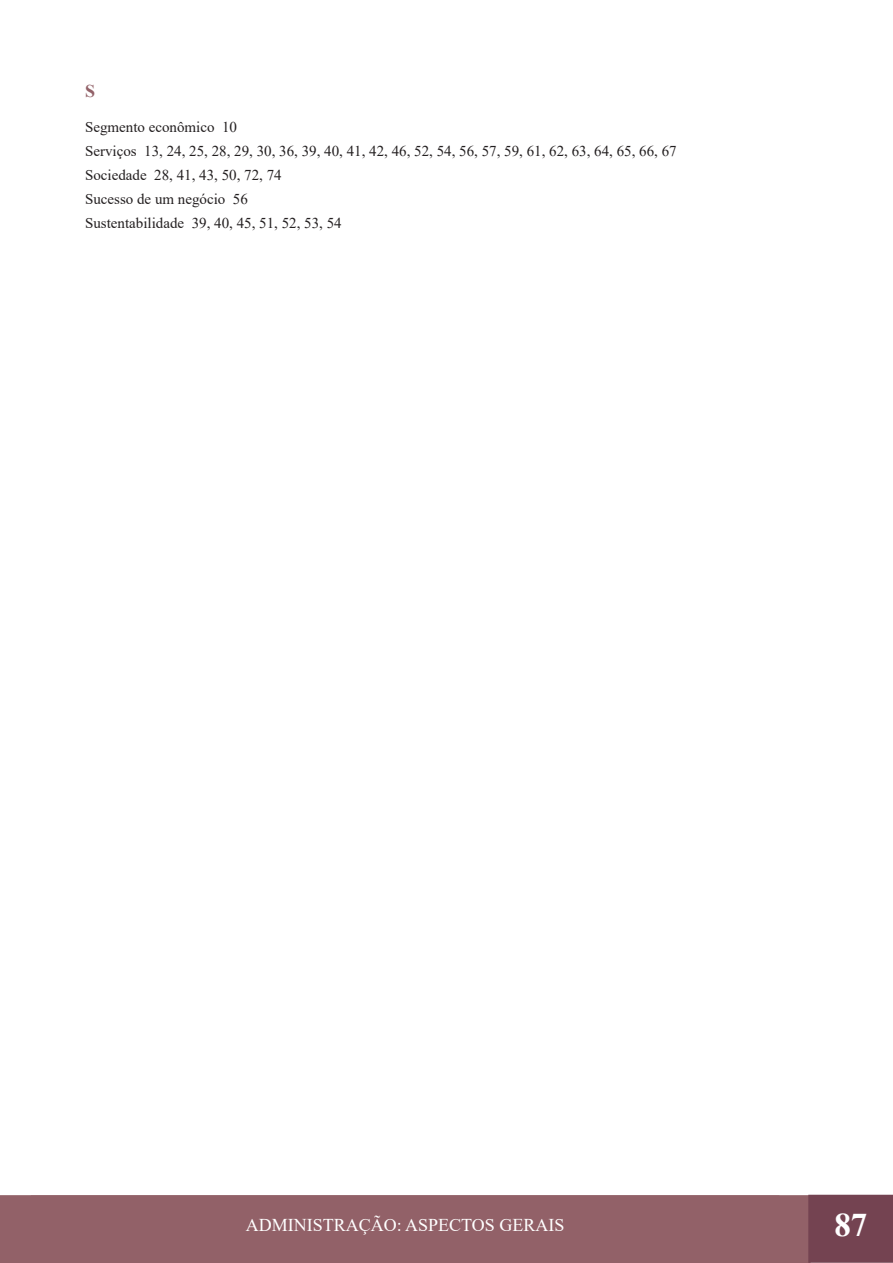
<style>
.page{position:relative;width:893px;height:1263px;background:#fff}
.page>*{position:absolute;margin:0;border:0;box-sizing:border-box;transform-origin:0 0}
.t1{font:700 33px "Times New Roman";color:#fff}
.t2{font:18px "Times New Roman";color:#fff}
.t3{font:700 18px "Times New Roman";color:#926168}
.t4{font:15px "Times New Roman";color:#231f20}
</style>
<div class="page">
<div style="left:0;top:1195px;width:810px;height:68px;background:#926168"></div>
<div style="left:809px;top:1195px;width:84px;height:67px;background:#744351"></div>
<div style="left:808px;top:1195px;width:85px;height:68px;border:2px solid #744351"></div>
<div style="left:31px;top:1195px;width:748px;height:56px;border:2px solid #926168"></div>
<p class="t3" style="left:85px;top:78px;width:12px">S</p>
<p class="t4" style="left:85px;top:116px;width:154px">Segmento econômico 10</p>
<p class="t4" style="left:85px;top:140px;width:593px">Serviços 13, 24, 25, 28, 29, 30, 36, 39, 40, 41, 42, 46, 52, 54, 56, 57, 59, 61, 62, 63, 64, 65, 66, 67</p>
<p class="t4" style="left:85px;top:164px;width:198px">Sociedade 28, 41, 43, 50, 72, 74</p>
<p class="t4" style="left:85px;top:188px;width:164px">Sucesso de um negócio 56</p>
<p class="t4" style="left:85px;top:212px;width:258px">Sustentabilidade 39, 40, 45, 51, 52, 53, 54</p>
<p class="t2" style="left:246px;top:1212px;width:320px">ADMINISTRAÇÃO: ASPECTOS GERAIS</p>
<h1 class="t1" style="left:834px;top:1201px;width:34px">87</h1>
</div>
